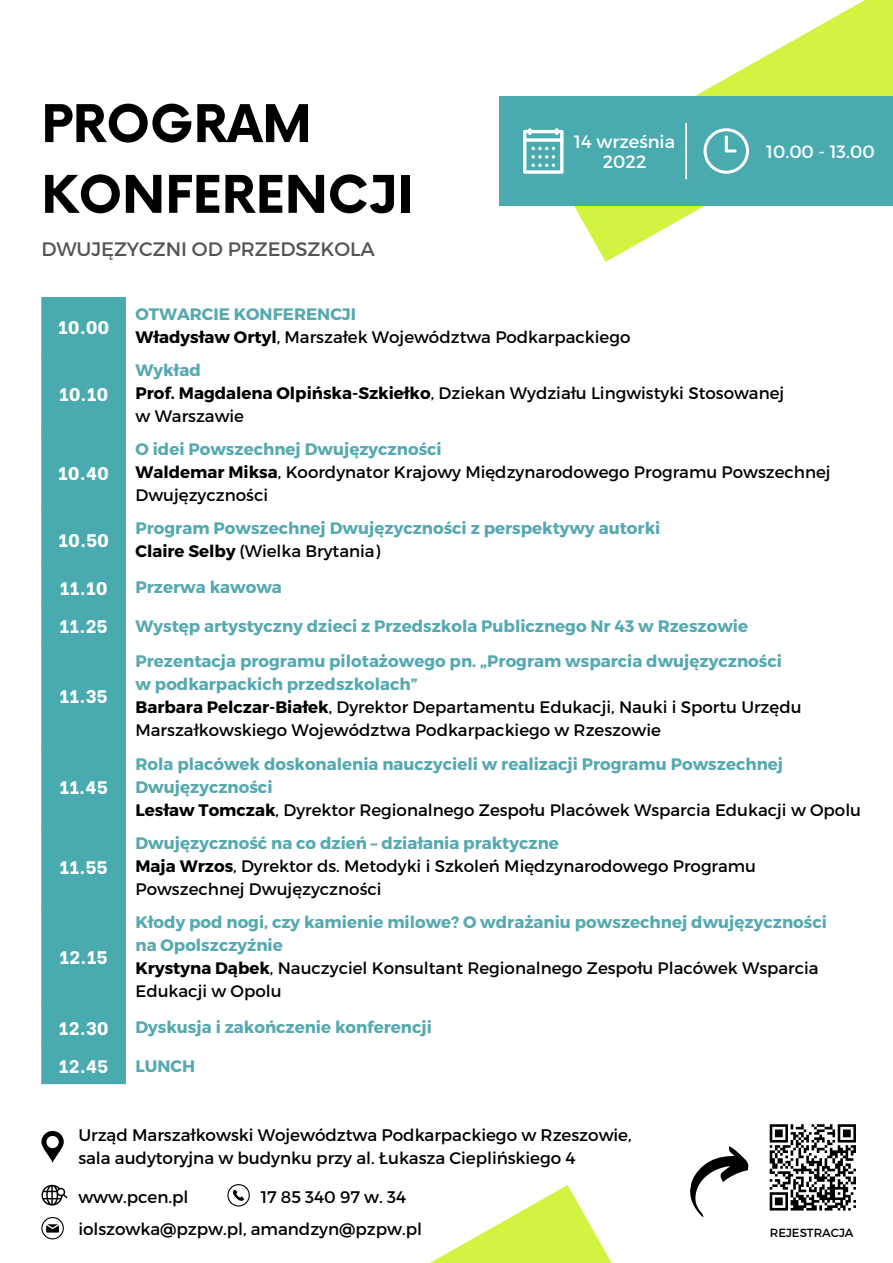
<style>
.page{position:relative;width:893px;height:1263px;background:#fff}
.page>*{position:absolute;margin:0;border:0;box-sizing:border-box;transform-origin:0 0}
.t1{font:700 50.62px/70.7px "Now";letter-spacing:-.005em;color:#000}
.t2{font:19.5px "Montserrat";letter-spacing:-.005em;color:#545454}
.t3{font:800 18.15px "Be Vietnam";letter-spacing:.015em;color:#fff}
.t4{font:17.77px/19.2px "Montserrat";color:#fff;text-align:center}
.t5{font:16.8px/23px "Montserrat";letter-spacing:-.005em;color:#000}
.t6{font:16.65px/23.1px "Montserrat";color:#000}
.t7{font:700 16.65px/23.1px "Montserrat";color:#55a9b0}
.t8{font:11.77px "Montserrat";letter-spacing:-.005em;color:#000}
.s1{font-weight:700;color:#55a9b0}
.s2{font-weight:700}
.s3{color:#000}
.s4{font-weight:400;color:#000}
</style>
<div class="page">
<svg style="left:556px;top:0;width:337px;height:262px"></svg>
<div style="left:41px;top:297px;width:85px;height:787px;background:#49abaf"></div>
<svg style="left:690px;top:1146px;width:59px;height:71px"></svg>
<svg style="left:430px;top:1185px;width:182px;height:78px"></svg>
<svg style="left:41px;top:1217px;width:23px;height:22px"></svg>
<svg style="left:227px;top:1184px;width:23px;height:22px"></svg>
<svg style="left:42px;top:1185px;width:26px;height:20px"></svg>
<svg style="left:41px;top:1131px;width:23px;height:32px"></svg>
<div style="left:499px;top:97px;width:394px;height:109px;background:#49abaf"></div>
<svg style="left:523px;top:128px;width:40px;height:46px"></svg>
<hr style="left:685px;top:123px;width:2px;height:56px;background:#fff">
<svg style="left:703px;top:128px;width:46px;height:46px"></svg>
<svg style="left:769px;top:1124px;width:87px;height:87px"></svg>
<h1 class="t1" style="left:41px;top:92px;width:373px">PROGRAM<br>KONFERENCJI</h1>
<p class="t2" style="left:41px;top:236px;width:335px">DWUJĘZYCZNI OD PRZEDSZKOLA</p>
<p class="t4" style="left:574px;top:132px;width:102px">14 września<br>2022</p>
<p class="t3" style="left:58px;top:312px;width:52px">10.00</p>
<p class="t6" style="left:135px;top:302px;width:496px"><span class="s1">OTWARCIE KONFERENCJI<br></span><span class="s2">Władysław Ortyl</span>, Marszałek Województwa Podkarpackiego</p>
<p class="t4" style="left:766px;top:141px;width:110px">10.00 - 13.00</p>
<p class="t3" style="left:59px;top:379px;width:51px">10.10</p>
<p class="t3" style="left:58px;top:458px;width:52px">10.40</p>
<p class="t3" style="left:59px;top:526px;width:52px">10.50</p>
<p class="t6" style="left:135px;top:358px;width:650px"><span class="s1">Wykład<br></span><span class="s2">Prof. Magdalena Olpińska-Szkiełko</span>, Dziekan Wydziału Lingwistyki Stosowanej w Warszawie</p>
<p class="t6" style="left:135px;top:437px;width:696px"><span class="s1">O idei Powszechnej Dwujęzyczności<br></span><span class="s2">Waldemar Miksa</span>, Koordynator Krajowy Międzynarodowego Programu Powszechnej<br>Dwujęzyczności</p>
<p class="t7" style="left:135px;top:516px;width:526px">Program Powszechnej Dwujęzyczności z perspektywy autorki<br><span class="s3">Claire Selby</span> <span class="s4">(Wielka Brytania)</span></p>
<p class="t3" style="left:60px;top:573px;width:49px">11.10</p>
<p class="t7" style="left:135px;top:575px;width:148px">Przerwa kawowa</p>
<p class="t3" style="left:60px;top:612px;width:50px">11.25</p>
<p class="t7" style="left:135px;top:613px;width:614px">Występ artystyczny dzieci z Przedszkola Publicznego Nr 43 w Rzeszowie</p>
<p class="t3" style="left:60px;top:681px;width:50px">11.35</p>
<p class="t3" style="left:59px;top:772px;width:50px">11.45</p>
<p class="t3" style="left:60px;top:852px;width:50px">11.55</p>
<p class="t3" style="left:60px;top:942px;width:50px">12.15</p>
<p class="t6" style="left:135px;top:649px;width:667px"><span class="s1">Prezentacja programu pilotażowego pn. „Program wsparcia dwujęzyczności w podkarpackich przedszkolach”<br></span><span class="s2">Barbara Pelczar-Białek</span>, Dyrektor Departamentu Edukacji, Nauki i Sportu Urzędu Marszałkowskiego Województwa Podkarpackiego w Rzeszowie</p>
<p class="t7" style="left:135px;top:751px;width:727px">Rola placówek doskonalenia nauczycieli w realizacji Programu Powszechnej<br>Dwujęzyczności<br><span class="s3">Lesław Tomczak</span><span class="s4">, Dyrektor Regionalnego Zespołu Placówek Wsparcia Edukacji w Opolu</span></p>
<p class="t6" style="left:135px;top:830px;width:622px"><span class="s1">Dwujęzyczność na co dzień – działania praktyczne<br></span><span class="s2">Maja Wrzos</span>, Dyrektor ds. Metodyki i Szkoleń Międzynarodowego Programu<br>Powszechnej Dwujęzyczności</p>
<p class="t7" style="left:135px;top:910px;width:693px">Kłody pod nogi, czy kamienie milowe? O wdrażaniu powszechnej dwujęzyczności na Opolszczyźnie<br><span class="s3">Krystyna Dąbek</span><span class="s4">, Nauczyciel Konsultant Regionalnego Zespołu Placówek Wsparcia Edukacji w Opolu</span></p>
<p class="t3" style="left:59px;top:1013px;width:51px">12.30</p>
<p class="t7" style="left:135px;top:1015px;width:298px">Dyskusja i zakończenie konferencji</p>
<p class="t3" style="left:59px;top:1051px;width:51px">12.45</p>
<p class="t7" style="left:135px;top:1053px;width:61px">LUNCH</p>
<p class="t5" style="left:78px;top:1123px;width:555px">Urząd Marszałkowski Województwa Podkarpackiego w Rzeszowie, sala audytoryjna w budynku przy al. Łukasza Cieplińskiego 4</p>
<p class="t5" style="left:78px;top:1184px;width:111px">www.pcen.pl</p>
<p class="t5" style="left:261px;top:1185px;width:147px">17 85 340 97 w. 34</p>
<p class="t5" style="left:78px;top:1216px;width:345px">iolszowka@pzpw.pl, amandzyn@pzpw.pl</p>
<p class="t8" style="left:770px;top:1225px;width:85px">REJESTRACJA</p>
</div>
